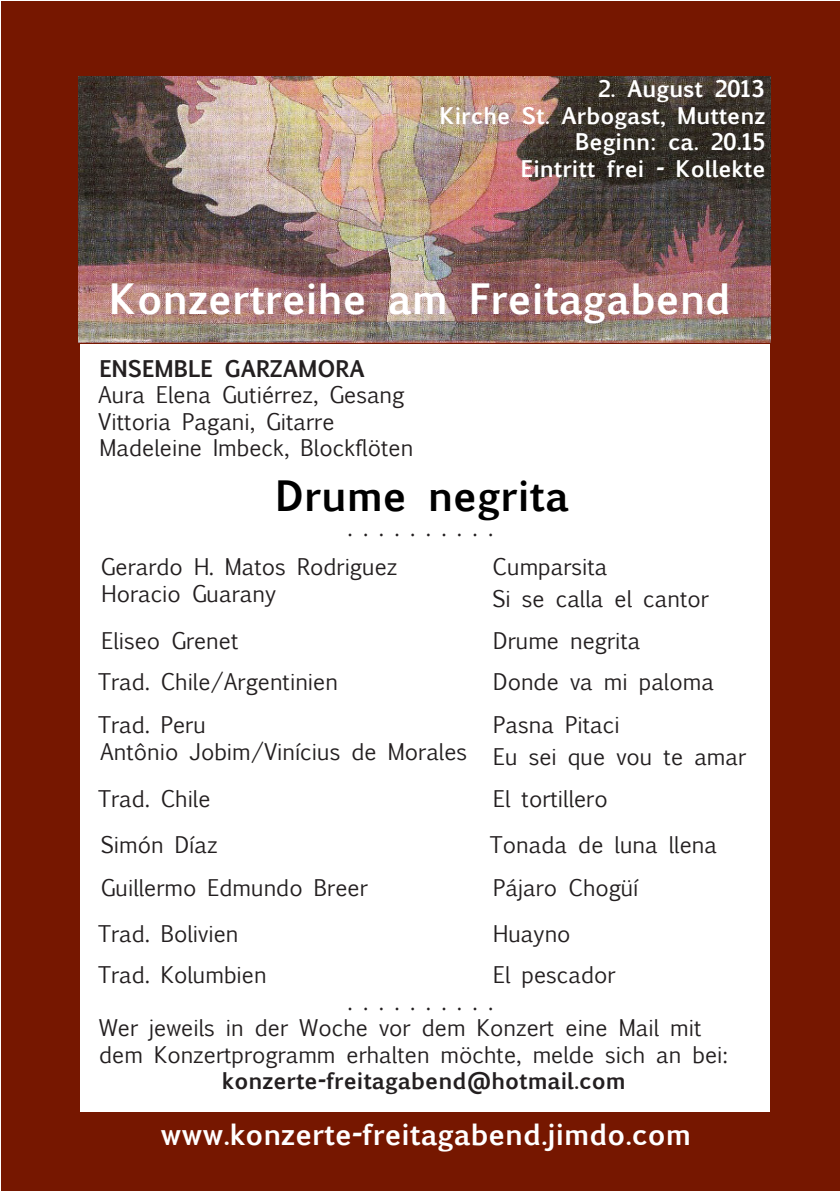
<style>
.page{position:relative;width:840px;height:1191px;background:#fff}
.page>*{position:absolute;margin:0;border:0;box-sizing:border-box;transform-origin:0 0}
.t1{font:700 40px "Euphemia UCAS";color:#fff}
.t2{font:700 40px "Euphemia UCAS";color:#000}
.t3{font:700 28px "Euphemia UCAS";color:#fff}
.t4{font:22px/26.4px "Euphemia UCAS";color:#231f20}
.t5{font:700 22px "Euphemia UCAS";color:#fff}
.t6{font:700 22px "Euphemia UCAS";color:#231f20}
</style>
<div class="page">
<div style="left:1px;top:1px;width:838px;height:1190px;background:#761700"></div>
<div style="left:80px;top:344px;width:689px;height:767px;background:#fff"></div>
<img style="left:79px;top:76px;width:691px;height:267px">
<p class="t5" style="left:597px;top:73px;width:169px">2. August 2013</p>
<p class="t5" style="left:439px;top:99px;width:327px">Kirche St. Arbogast, Muttenz</p>
<p class="t5" style="left:575px;top:125px;width:192px">Beginn: ca. 20.15</p>
<p class="t5" style="left:520px;top:152px;width:246px">Eintritt frei - Kollekte</p>
<p class="t1" style="left:109px;top:268px;width:622px">Konzertreihe am Freitagabend</p>
<p class="t6" style="left:99px;top:352px;width:267px">ENSEMBLE GARZAMORA</p>
<p class="t4" style="left:98px;top:382px;width:307px">Aura Elena Gutiérrez, Gesang</p>
<p class="t4" style="left:98px;top:408px;width:238px">Vittoria Pagani, Gitarre</p>
<p class="t4" style="left:99px;top:434px;width:315px">Madeleine Imbeck, Blockflöten</p>
<p class="t2" style="left:275px;top:465px;width:295px">Drume negrita</p>
<p class="t4" style="left:348px;top:515px;width:146px">. . . . . . . . . .</p>
<p class="t4" style="left:101px;top:554px;width:298px">Gerardo H. Matos Rodriguez</p>
<p class="t4" style="left:101px;top:580px;width:176px">Horacio Guarany</p>
<p class="t4" style="left:492px;top:554px;width:116px">Cumparsita</p>
<p class="t4" style="left:492px;top:586px;width:218px">Si se calla el cantor</p>
<p class="t4" style="left:101px;top:627px;width:138px">Eliseo Grenet</p>
<p class="t4" style="left:493px;top:627px;width:149px">Drume negrita</p>
<p class="t4" style="left:98px;top:668px;width:241px">Trad. Chile/Argentinien</p>
<p class="t4" style="left:493px;top:668px;width:222px">Donde va mi paloma</p>
<p class="t4" style="left:98px;top:711px;width:109px">Trad. Peru</p>
<p class="t4" style="left:100px;top:738px;width:368px">Antônio Jobim/Vinícius de Morales</p>
<p class="t4" style="left:493px;top:711px;width:128px">Pasna Pitaci</p>
<p class="t4" style="left:493px;top:743px;width:254px">Eu sei que vou te amar</p>
<p class="t4" style="left:98px;top:785px;width:114px">Trad. Chile</p>
<p class="t4" style="left:493px;top:785px;width:116px">El tortillero</p>
<p class="t4" style="left:101px;top:831px;width:118px">Simón Díaz</p>
<p class="t4" style="left:489px;top:831px;width:228px">Tonada de luna llena</p>
<p class="t4" style="left:101px;top:875px;width:268px">Guillermo Edmundo Breer</p>
<p class="t4" style="left:493px;top:875px;width:146px">Pájaro Chogüí</p>
<p class="t4" style="left:98px;top:921px;width:142px">Trad. Bolivien</p>
<p class="t4" style="left:493px;top:921px;width:79px">Huayno</p>
<p class="t4" style="left:98px;top:962px;width:170px">Trad. Kolumbien</p>
<p class="t4" style="left:493px;top:962px;width:124px">El pescador</p>
<p class="t4" style="left:348px;top:988px;width:146px">. . . . . . . . . .</p>
<p class="t4" style="left:99px;top:1014px;width:630px">Wer jeweils in der Woche vor dem Konzert eine Mail mit dem Konzertprogramm erhalten möchte, melde sich an bei:</p>
<p class="t6" style="left:222px;top:1064px;width:405px">konzerte-freitagabend@hotmail.com</p>
<p class="t3" style="left:160px;top:1113px;width:531px">www.konzerte-freitagabend.jimdo.com</p>
</div>
